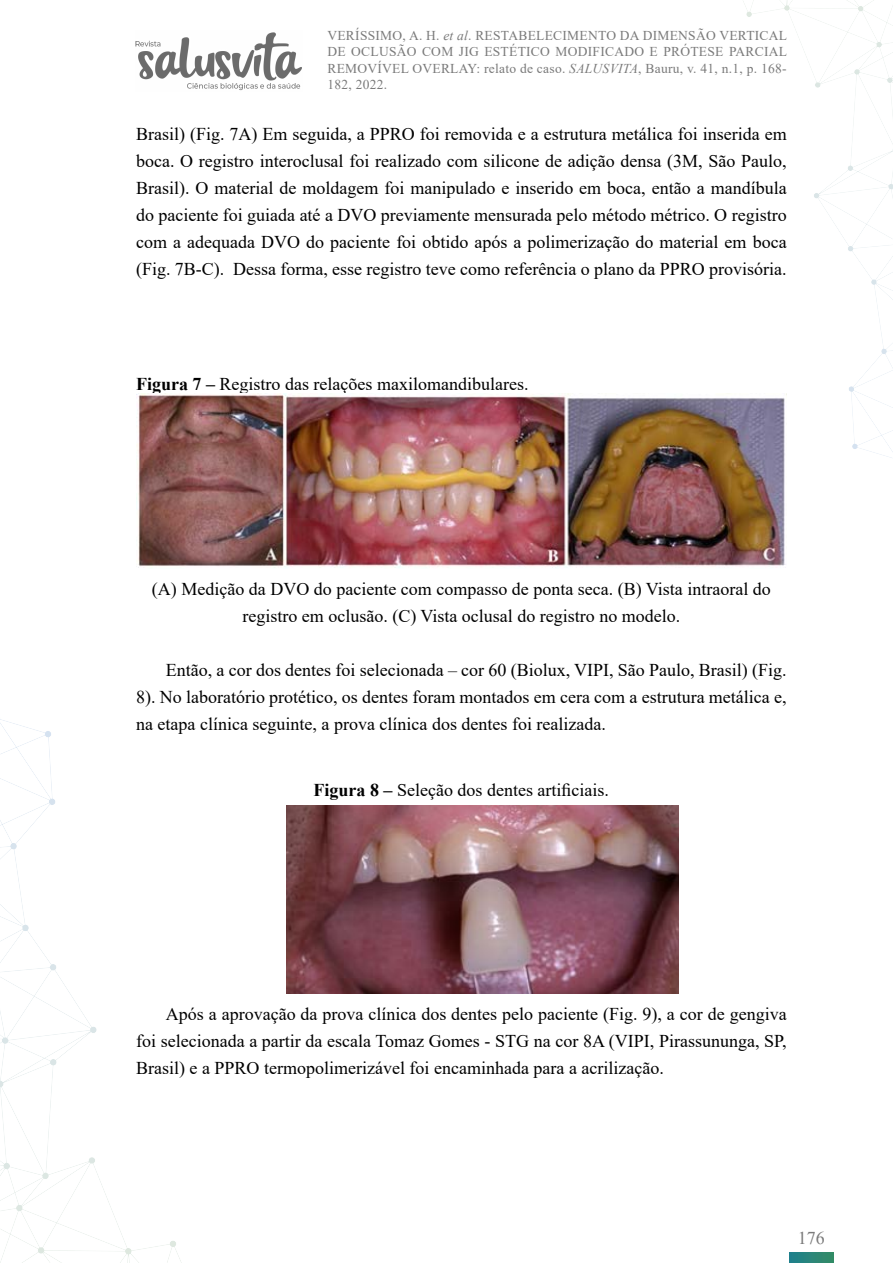
<style>
.page{position:relative;width:893px;height:1263px;background:#fff}
.page>*{position:absolute;margin:0;border:0;box-sizing:border-box;transform-origin:0 0}
.t1{font:18px/27px "Times New Roman";color:#000;text-align:justify}
.t2{font:18px "Times New Roman";color:#7a7a7a}
.t3{font:13.5px/16.5px "Times New Roman";letter-spacing:.02em;color:#7a7a7a;text-align:justify}
.s1{font-style:italic}
.s2{font-weight:700}
</style>
<div class="page">
<img style="left:0;top:719px;width:182px;height:544px">
<img style="left:743px;top:0;width:150px;height:458px">
<img style="left:789px;top:1253px;width:44px;height:10px">
<img style="left:135px;top:32px;width:167px;height:59px">
<img style="left:136px;top:393px;width:651px;height:175px">
<img style="left:286px;top:805px;width:393px;height:188px">
<p class="t3" style="left:327px;top:26px;width:461px">VERÍSSIMO, A. H. <span class="s1">et al</span>. RESTABELECIMENTO DA DIMENSÃO VERTICAL DE OCLUSÃO COM JIG ESTÉTICO MODIFICADO E PRÓTESE PARCIAL REMOVÍVEL OVERLAY: relato de caso. <span class="s1">SALUSVITA</span>, Bauru, v. 41, n.1, p. 168- 182, 2022.</p>
<p class="t1" style="left:136px;top:120px;width:652px">Brasil) (Fig. 7A) Em seguida, a PPRO foi removida e a estrutura metálica foi inserida em boca. O registro interoclusal foi realizado com silicone de adição densa (3M, São Paulo, Brasil). O material de moldagem foi manipulado e inserido em boca, então a mandíbula do paciente foi guiada até a DVO previamente mensurada pelo método métrico. O registro com a adequada DVO do paciente foi obtido após a polimerização do material em boca (Fig. 7B-C). Dessa forma, esse registro teve como referência o plano da PPRO provisória.</p>
<p class="t1" style="left:136px;top:370px;width:394px"><span class="s2">Figura 7 –</span> Registro das relações maxilomandibulares.</p>
<p class="t1" style="left:152px;top:575px;width:620px;text-align:center">(A) Medição da DVO do paciente com compasso de ponta seca. (B) Vista intraoral do registro em oclusão. (C) Vista oclusal do registro no modelo.</p>
<p class="t1" style="left:136px;top:656px;width:652px;text-indent:30px">Então, a cor dos dentes foi selecionada – cor 60 (Biolux, VIPI, São Paulo, Brasil) (Fig.<br>8). No laboratório protético, os dentes foram montados em cera com a estrutura metálica e, na etapa clínica seguinte, a prova clínica dos dentes foi realizada.</p>
<p class="t1" style="left:314px;top:776px;width:297px"><span class="s2">Figura 8 –</span> Seleção dos dentes artificiais.</p>
<p class="t1" style="left:136px;top:1000px;width:652px;text-indent:30px">Após a aprovação da prova clínica dos dentes pelo paciente (Fig. 9), a cor de gengiva foi selecionada a partir da escala Tomaz Gomes - STG na cor 8A (VIPI, Pirassununga, SP, Brasil) e a PPRO termopolimerizável foi encaminhada para a acrilização.</p>
<p class="t2" style="left:798px;top:1226px;width:28px">176</p>
</div>
